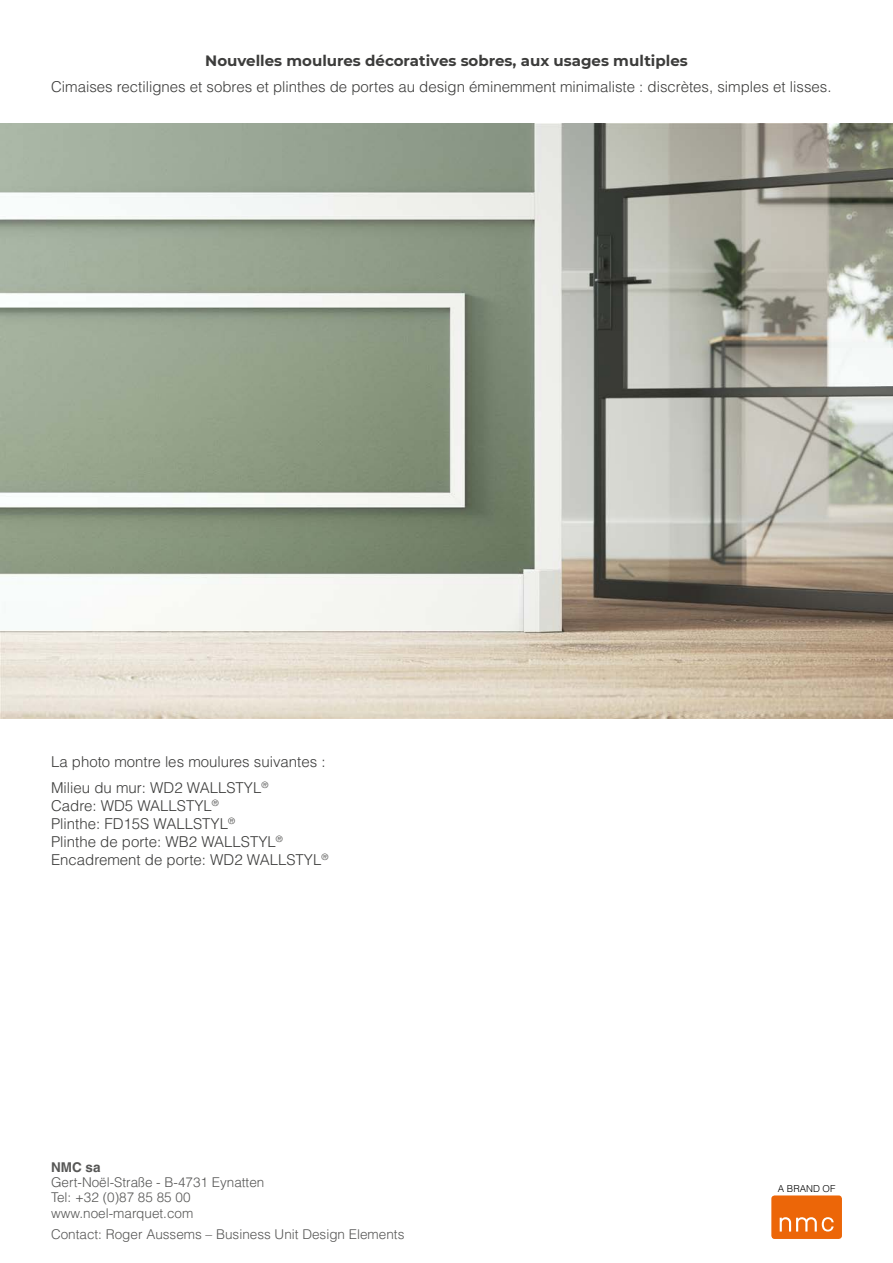
<style>
.page{position:relative;width:893px;height:1263px;background:#fff}
.page>*{position:absolute;margin:0;border:0;box-sizing:border-box;transform-origin:0 0}
.t1{font:300 15px/18px "Helvetica LT Pro";color:#3c3c3b}
.t2{font:700 15px "Montserrat";color:#3c3c3b}
.t3{font:300 13.5px/15.6px "Helvetica LT Pro";color:#575756}
.t4{font:700 13.5px "Helvetica LT Pro";color:#575756}
.t5{font:300 9.6px "Helvetica LT Pro";color:#000}
</style>
<div class="page">
<img style="left:0;top:123px;width:893px;height:596px">
<div style="left:772px;top:1195px;width:70px;height:44px;background:#ec6608;border-radius:3px"></div>
<svg style="left:780px;top:1217px;width:54px;height:14px"></svg>
<p class="t2" style="left:205px;top:49px;width:484px">Nouvelles moulures décoratives sobres, aux usages multiples</p>
<p class="t1" style="left:51px;top:78px;width:782px">Cimaises rectilignes et sobres et plinthes de portes au design éminemment minimaliste : discrètes, simples et lisses.</p>
<p class="t1" style="left:51px;top:748px;width:276px;line-height:26.5px">La photo montre les moulures suivantes :<br>Milieu du mur: WD2 WALLSTYL<sup>®</sup></p>
<p class="t1" style="left:51px;top:797px;width:279px">Cadre: WD5 WALLSTYL<sup>®<br></sup>Plinthe: FD15S WALLSTYL<sup>®<br></sup>Plinthe de porte: WB2 WALLSTYL<sup>®<br></sup>Encadrement de porte: WD2 WALLSTYL<sup>®</sup></p>
<p class="t4" style="left:51px;top:1159px;width:51px">NMC sa</p>
<p class="t3" style="left:51px;top:1174px;width:215px">Gert-Noël-Straße - B-4731 Eynatten<br>Tel: +32 (0)87 85 85 00 www.noel-marquet.com</p>
<p class="t3" style="left:51px;top:1226px;width:355px">Contact: Roger Aussems – Business Unit Design Elements</p>
<p class="t5" style="left:778px;top:1183px;width:59px">A BRAND OF</p>
</div>
